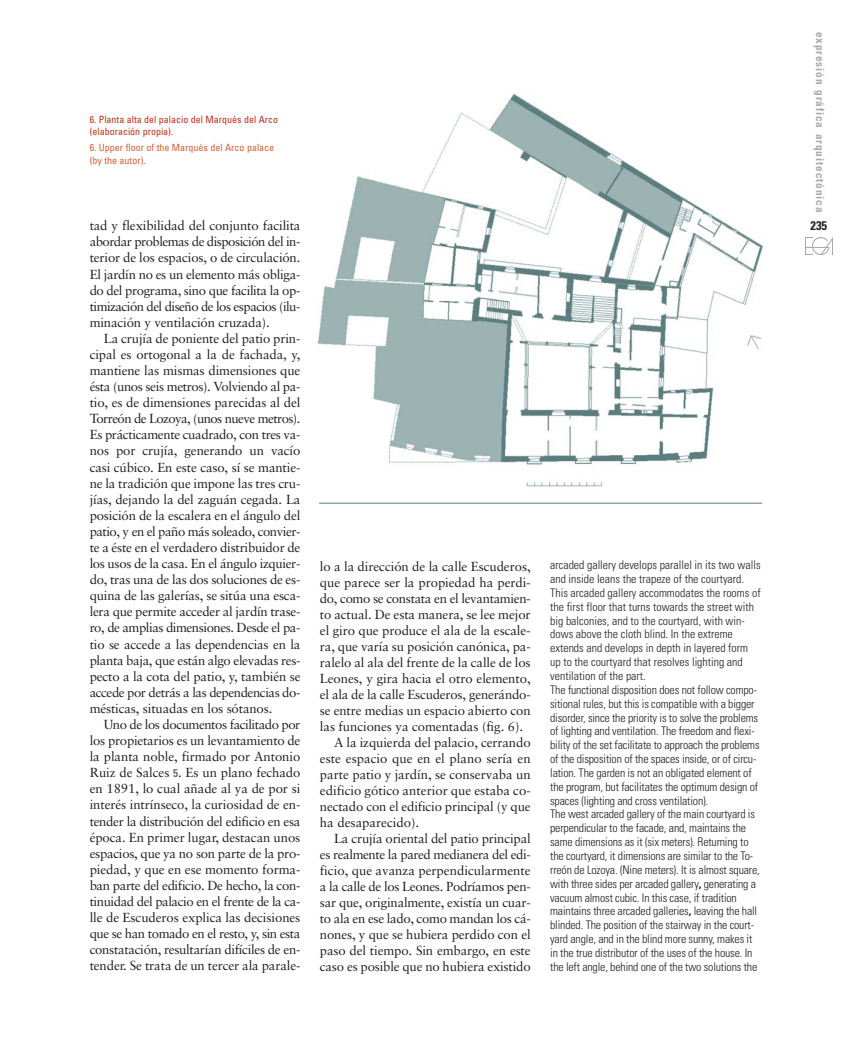
<style>
.page{position:relative;width:851px;height:1063px;background:#fff}
.page>*{position:absolute;margin:0;border:0;box-sizing:border-box;transform-origin:0 0}
.t1{font:13.12px/16.1px "Sabon";letter-spacing:-.01em;color:#231f20;text-align:justify}
.t2{font:13.12px "Sabon";letter-spacing:-.03em;color:#231f20}
.t3{font:700 condensed 12.5px "Univers";color:#231f20}
.t4{font:300 condensed 11.88px/13.9px "Univers";letter-spacing:-.015em;color:#231f20}
.t5{font:700 condensed 11.25px "Univers";letter-spacing:.08em;color:#a7a9ac}
.t6{font:condensed 10px/12.5px "Univers";color:#be2f1a}
.t7{font:condensed 10px/12.5px "Univers";color:#d26038}
.s1{font-family:"Univers";font-weight:700;font-stretch:condensed;font-size:11.25px;color:#597a7b}
.s2{font-weight:700}
</style>
<div class="page">
<img style="left:805px;top:237px;width:27px;height:18px">
<img style="left:317px;top:93px;width:447px;height:394px">
<hr style="left:319px;top:503px;width:443px;height:1px;background:#597a7b">
<p class="t6" style="left:90px;top:114px;width:190px">6. Planta alta del palacio del Marqués del Arco (elaboración propia).</p>
<p class="t7" style="left:90px;top:142px;width:186px">6. Upper floor of the Marqués del Arco palace (by the autor).</p>
<p class="t5" style="left:824px;top:32px;width:182px;rotate:90deg">expresión gráfica arquitectónica</p>
<p class="t1" style="left:90px;top:219px;width:212px">tad y flexibilidad del conjunto facilita</p>
<p class="t3" style="left:810px;top:221px;width:18px">235</p>
<p class="t1" style="left:90px;top:235px;width:212px">abordar problemas de disposición del in&shy;terior de los espacios, o de circulación.<br>El jardín no es un elemento más obliga&shy;do del programa, sino que facilita la op&shy;timización del diseño de los espacios (ilu&shy;minación y ventilación cruzada).</p>
<p class="t1" style="left:90px;top:331px;width:212px;text-indent:14px">La crujía de poniente del patio prin&shy;cipal es ortogonal a la de fachada, y, mantiene las mismas dimensiones que ésta (unos seis metros). Volviendo al pa&shy;tio, es de dimensiones parecidas al del Torreón de Lozoya, (unos nueve metros).<br>Es prácticamente cuadrado, con tres va&shy;nos por crujía, generando un vacío casi cúbico. En este caso, sí se mantie&shy;ne la tradición que impone las tres cru&shy;jías, dejando la del zaguán cegada. La posición de la escalera en el ángulo del patio, y en el paño más soleado, convier&shy;te a éste en el verdadero distribuidor de los usos de la casa. En el ángulo izquier&shy;do, tras una de las dos soluciones de es&shy;quina de las galerías, se sitúa una esca&shy;lera que permite acceder al jardín trase&shy;ro, de amplias dimensiones. Desde el pa&shy;tio se accede a las dependencias en la planta baja, que están algo elevadas res&shy;pecto a la cota del patio, y, también se accede por detrás a las dependencias do&shy;mésticas, situadas en los sótanos.</p>
<p class="t1" style="left:90px;top:717px;width:212px;text-indent:14px">Uno de los documentos facilitado por los propietarios es un levantamiento de la planta noble, firmado por Antonio Ruiz de Salces <span class="s1">5</span>. Es un plano fechado en 1891, lo cual añade al ya de por si interés intrínseco, la curiosidad de en&shy;tender la distribución del edificio en esa época. En primer lugar, destacan unos espacios, que ya no son parte de la pro&shy;piedad, y que en ese momento forma&shy;ban parte del edificio. De hecho, la con&shy;tinuidad del palacio en el frente de la ca&shy;lle de Escuderos explica las decisiones que se han tomado en el resto, y, sin esta constatación, resultarían difíciles de en&shy;tender. Se trata de un tercer ala parale-</p>
<p class="t4" style="left:550px;top:559px;width:212px">arcaded gallery develops parallel in its two walls and inside leans the trapeze of the courtyard.<br>This arcaded gallery accommodates the rooms of the first floor that turns towards the street with big balconies, and to the courtyard, with win&shy;dows above the cloth blind. In the extreme extends and develops in depth in layered form up to the courtyard that resolves lighting and ventilation of the part.<br>The functional disposition does not follow compo&shy;sitional rules, but this is compatible with a bigger disorder, since the priority is to solve the problems of lighting and ventilation. The freedom and flexi&shy;bility of the set facilitate to approach the problems of the disposition of the spaces inside, or of circu&shy;lation. The garden is not an obligated element of the program, but facilitates the optimum design of spaces (lighting and cross ventilation).<br>The west arcaded gallery of the main courtyard is perpendicular to the facade, and, maintains the same dimensions as it (six meters). Returning to the courtyard, it dimensions are similar to the To&shy;rreón de Lozoya. (Nine meters). It is almost square, with three sides per arcaded gallery<span class="s2">,</span> generating a vacuum almost cubic. In this case, if tradition maintains three arcaded galleries<span class="s2">,</span> leaving the hall blinded. The position of the stairway in the court&shy;yard angle, and in the blind more sunny, makes it in the true distributor of the uses of the house. In the left angle, behind one of the two solutions the</p>
<p class="t1" style="left:320px;top:559px;width:212px">lo a la dirección de la calle Escuderos,</p>
<p class="t1" style="left:320px;top:575px;width:212px">que parece ser la propiedad ha perdi-</p>
<p class="t1" style="left:320px;top:591px;width:212px">do, como se constata en el levantamien-</p>
<p class="t1" style="left:320px;top:607px;width:212px">to actual. De esta manera, se lee mejor</p>
<p class="t1" style="left:320px;top:623px;width:212px">el giro que produce el ala de la escale-</p>
<p class="t1" style="left:320px;top:639px;width:212px">ra, que varía su posición canónica, pa-</p>
<p class="t1" style="left:320px;top:655px;width:212px">ralelo al ala del frente de la calle de los</p>
<p class="t1" style="left:320px;top:671px;width:212px">Leones, y gira hacia el otro elemento,</p>
<p class="t1" style="left:320px;top:687px;width:212px">el ala de la calle Escuderos, generándo-</p>
<p class="t1" style="left:320px;top:703px;width:212px">se entre medias un espacio abierto con</p>
<p class="t1" style="left:320px;top:719px;width:204px">las funciones ya comentadas (fig. 6).</p>
<p class="t1" style="left:334px;top:735px;width:198px">A la izquierda del palacio, cerrando</p>
<p class="t1" style="left:320px;top:751px;width:212px">este espacio que en el plano sería en</p>
<p class="t1" style="left:320px;top:767px;width:212px">parte patio y jardín, se conservaba un</p>
<p class="t1" style="left:320px;top:783px;width:212px">edificio gótico anterior que estaba co-</p>
<p class="t1" style="left:320px;top:799px;width:212px">nectado con el edificio principal (y que</p>
<p class="t1" style="left:320px;top:815px;width:101px">ha desaparecido).</p>
<p class="t1" style="left:334px;top:831px;width:198px">La crujía oriental del patio principal</p>
<p class="t2" style="left:320px;top:849px;width:212px">es realmente la pared medianera del edi-</p>
<p class="t1" style="left:320px;top:863px;width:212px">ficio, que avanza perpendicularmente</p>
<p class="t1" style="left:320px;top:879px;width:212px">a la calle de los Leones. Podríamos pen-</p>
<p class="t1" style="left:320px;top:895px;width:212px">sar que, originalmente, existía un cuar-</p>
<p class="t1" style="left:320px;top:911px;width:212px">to ala en ese lado, como mandan los cá-</p>
<p class="t1" style="left:320px;top:927px;width:212px">nones, y que se hubiera perdido con el</p>
<p class="t1" style="left:320px;top:943px;width:212px">paso del tiempo. Sin embargo, en este</p>
<p class="t1" style="left:320px;top:959px;width:212px">caso es posible que no hubiera existido</p>
</div>
